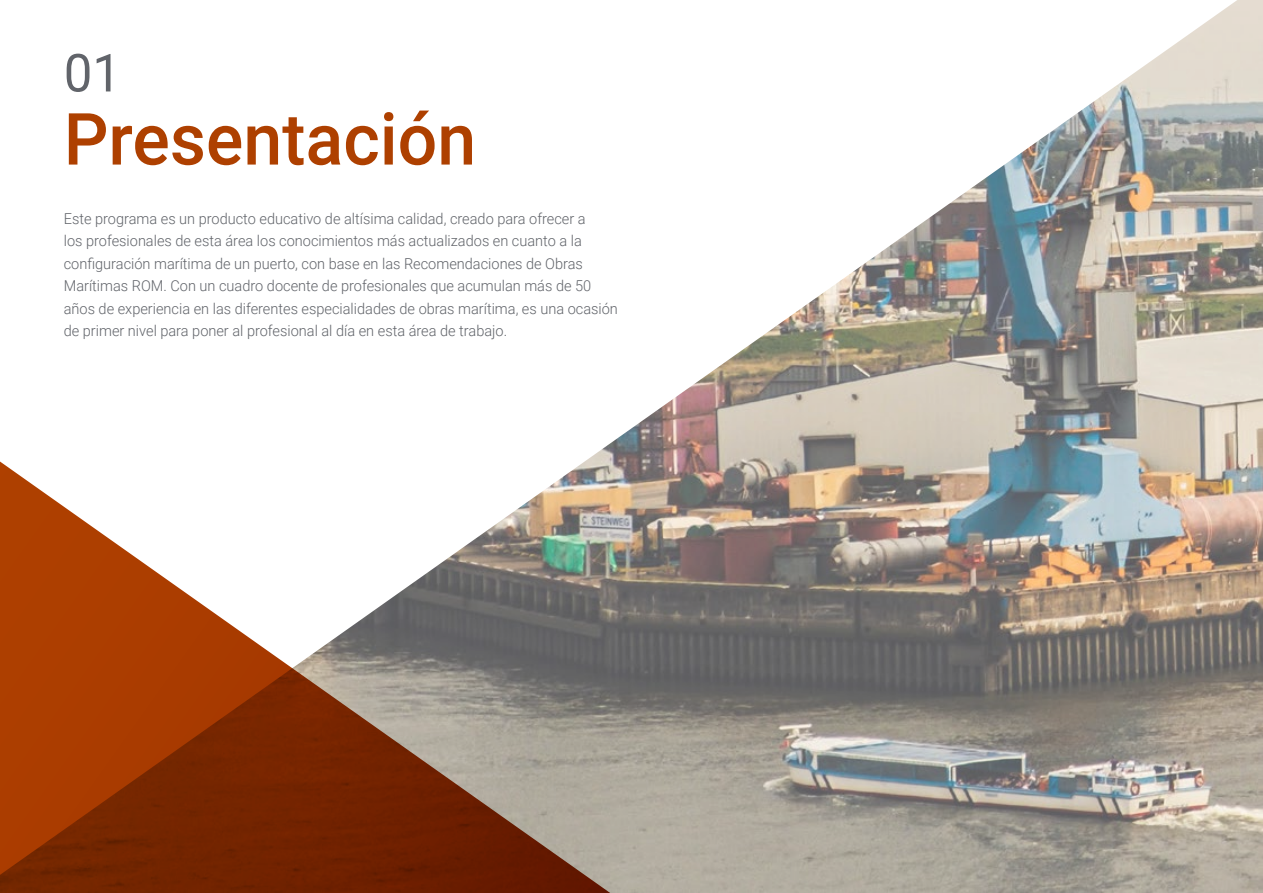
<style>
.page{position:relative;width:1263px;height:893px;background:#fff}
.page>*{position:absolute;margin:0;border:0;box-sizing:border-box;transform-origin:0 0}
.t1{font:500 72px "Roboto";color:#ae4000}
.t2{font:52.5px "Roboto";color:#61646a}
.t3{font:300 15px/22.5px "Roboto";color:#61646a}
</style>
<div class="page">
<img style="left:607px;top:0;width:656px;height:893px">
<svg style="left:0;top:446px;width:640px;height:447px"></svg>
<h2 class="t2" style="left:64px;top:36px;width:59px">01</h2>
<h1 class="t1" style="left:64px;top:89px;width:414px">Presentación</h1>
<p class="t3" style="left:64px;top:207px;width:556px">Este programa es un producto educativo de altísima calidad, creado para ofrecer a<br>los profesionales de esta área los conocimientos más actualizados en cuanto a la configuración marítima de un puerto, con base en las Recomendaciones de Obras Marítimas ROM. Con un cuadro docente de profesionales que acumulan más de 50 años de experiencia en las diferentes especialidades de obras marítima, es una ocasión de primer nivel para poner al profesional al día en esta área de trabajo.</p>
</div>
